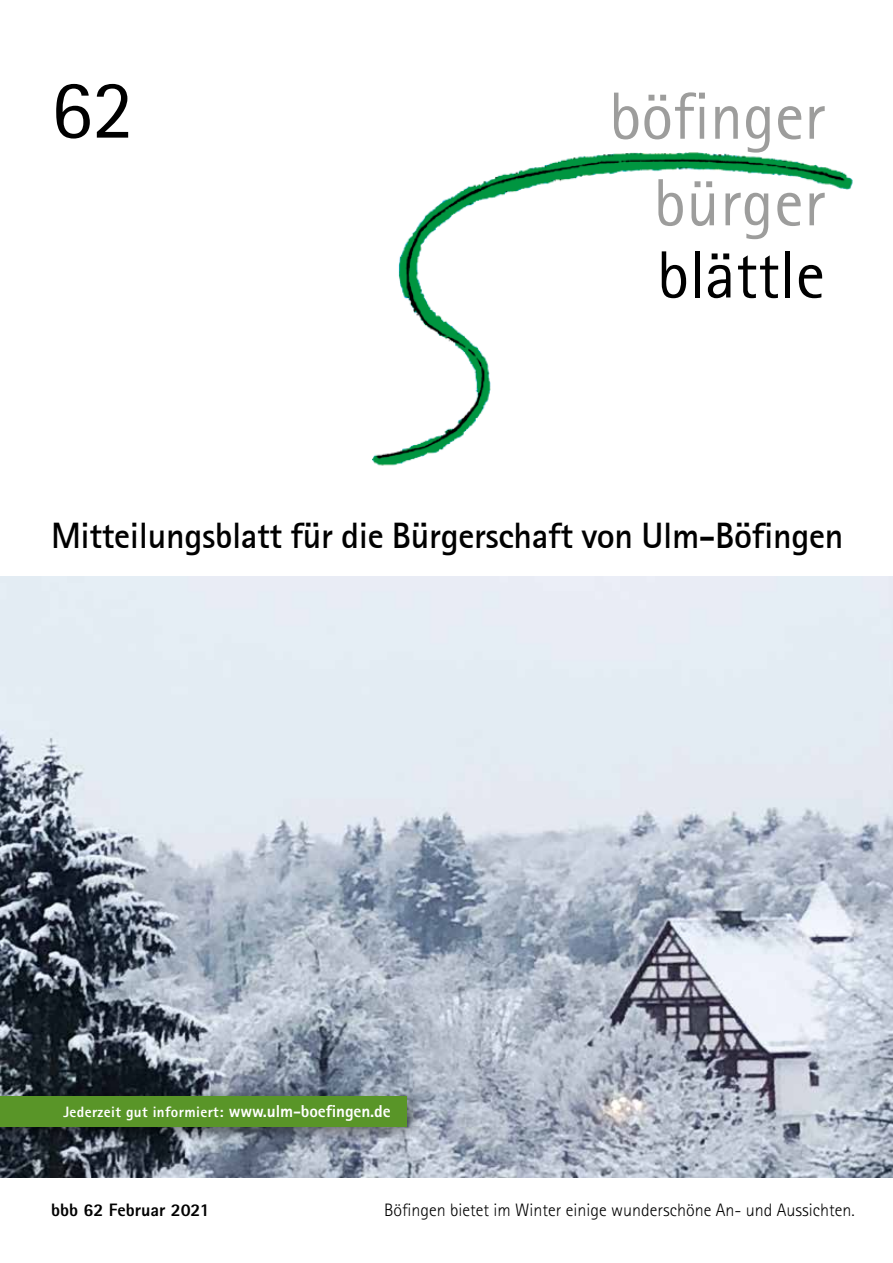
<style>
.page{position:relative;width:893px;height:1263px;background:#fff}
.page>*{position:absolute;margin:0;border:0;box-sizing:border-box;transform-origin:0 0}
.t1{font:82.5px "Libre Sans Serif S Si";color:#000}
.t2{font:66.15px/86.6px "Libre Sans Serif S Si";color:#9d9d9c;text-align:right}
.t3{font:66.15px "Libre Sans Serif S Si";color:#000}
.t4{font:700 36px "Libre Sans Serif S Si";letter-spacing:-.01em;color:#000}
.t5{font:300 18px "Rotis Sans Serif";color:#000}
.t6{font:800 18px "Rotis Sans Serif";color:#000}
.t7{font:800 15px "Rotis Sans Serif";letter-spacing:.025em;color:#fff}
.s1{font-size:17.25px}
</style>
<div class="page">
<img style="left:0;top:576px;width:893px;height:602px">
<img style="left:372px;top:152px;width:481px;height:314px">
<div style="left:0;top:1086px;width:425px;height:59px;background:#000;opacity:.55"></div>
<div style="left:0;top:1096px;width:406px;height:30px;background:#599528"></div>
<h1 class="t1" style="left:51px;top:60px;width:84px">62</h1>
<h2 class="t2" style="left:610px;top:72px;width:217px">böfinger bürger</h2>
<h2 class="t3" style="left:657px;top:235px;width:169px">blättle</h2>
<h3 class="t4" style="left:51px;top:513px;width:794px">Mitteilungsblatt für die Bürgerschaft von Ulm-Böfingen</h3>
<p class="t7" style="left:63px;top:1102px;width:329px">Jederzeit gut informiert: <span class="s1">www.ulm-boefingen.de</span></p>
<p class="t6" style="left:51px;top:1198px;width:160px">bbb 62 Februar 2021</p>
<p class="t5" style="left:384px;top:1200px;width:472px">Böfingen bietet im Winter einige wunderschöne An- und Aussichten.</p>
</div>
